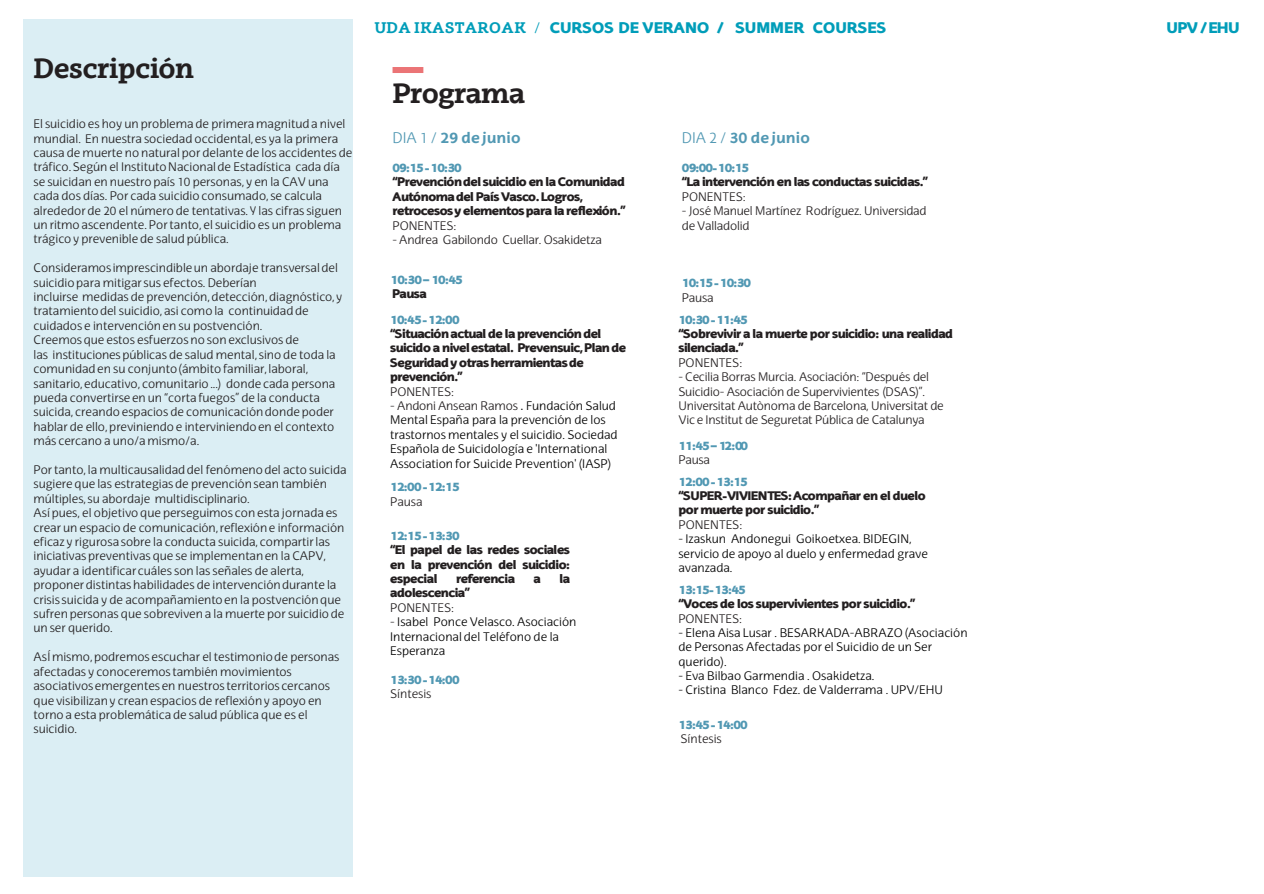
<style>
.page{position:relative;width:1264px;height:894px;background:#fff}
.page>*{position:absolute;margin:0;border:0;box-sizing:border-box;transform-origin:0 0}
.t1{font:700 27px "EHU Serif";letter-spacing:-.025em;color:#231f20}
.t2{font:900 15px "EHU Sans";letter-spacing:-.005em;color:#009db9}
.t3{font:700 15px "EHU Sans";color:#5198b3}
.t4{font:300 12px/14.4px "EHU Sans";letter-spacing:-.005em;color:#231f20}
.t5{font:900 12px/14.4px "EHU Sans";letter-spacing:-.045em;color:#231f20}
.t6{font:300 12px/14.4px "EHU Sans";letter-spacing:-.005em;color:#000}
.t7{font:900 12px/14.4px "EHU Sans";letter-spacing:-.07em;color:#5198b3}
.s1{font-family:"EHU Serif";font-weight:700}
.s2{font-weight:300}
.s3{color:#5198b3}
.s4{color:#231f20}
.s5{font-family:"Calibri";font-weight:400}
.s6{font-weight:300;color:#231f20}
</style>
<div class="page">
<div style="left:392px;top:67px;width:31px;height:6px;background:#eb7476"></div>
<div style="left:23px;top:19px;width:329px;height:857px;background:#dbeef4"></div>
<p class="t1" style="left:33px;top:51px;width:162px">Descripción</p>
<p class="t4" style="left:33px;top:116px;width:320px">El suicidio es hoy un problema de primera magnitud a nivel mundial. En nuestra sociedad occidental, es ya la primera causa de muerte no natural por delante de los accidentes de tráfico. Según el Instituto Nacional de Estadística cada día se suicidan en nuestro país 10 personas, y en la CAV una cada dos días. Por cada suicidio consumado, se calcula alrededor de 20 el número de tentativas. Y las cifras siguen un ritmo ascendente. Por tanto, el suicidio es un problema trágico y prevenible de salud pública.</p>
<p class="t4" style="left:33px;top:260px;width:310px">Consideramos imprescindible un abordaje transversal del suicidio para mitigar sus efectos. Deberían<br>incluirse medidas de prevención, detección, diagnóstico, y tratamiento del suicidio, asi como la continuidad de cuidados e intervención en su postvención.</p>
<p class="t4" style="left:33px;top:332px;width:304px">Creemos que estos esfuerzos no son exclusivos de<br>las instituciones públicas de salud mental, sino de toda la comunidad en su conjunto (ámbito familiar, laboral, sanitario, educativo, comunitario ...) donde cada persona pueda convertirse en un “corta fuegos” de la conducta suicida, creando espacios de comunicación donde poder hablar de ello, previniendo e interviniendo en el contexto más cercano a uno/a mismo/a.</p>
<p class="t4" style="left:33px;top:462px;width:314px">Por tanto, la multicausalidaddel fenómeno del acto suicida sugiere que las estrategias de prevención sean también múltiples, su abordaje multidisciplinario.</p>
<p class="t4" style="left:33px;top:505px;width:312px">Así pues, el objetivo que perseguimos con esta jornada es crear un espacio de comunicación, reflexión e información eficaz y rigurosa sobre la conducta suicida, compartir las iniciativas preventivas que se implementan en la CAPV, ayudar a identificar cuáles son las señales de alerta, proponer distintas habilidades de intervención durante la crisis suicida y de acompañamiento en la postvenciónque sufren personas que sobreviven a la muerte por suicidio de un ser querido.</p>
<p class="t4" style="left:33px;top:649px;width:307px">AsÍ mismo, podremos escuchar el testimonio de personas afectadas y conoceremos también movimientos asociativos emergentes en nuestros territorios cercanos que visibilizan y crean espacios de reflexión y apoyo en torno a esta problemática de salud pública que es el suicidio.</p>
<p class="t2" style="left:374px;top:18px;width:513px"><span class="s1">UDA IKASTAROAK</span> <span class="s2">/</span> CURSOS DE VERANO / SUMMER COURSES</p>
<p class="t1" style="left:392px;top:76px;width:134px">Programa</p>
<p class="t3" style="left:392px;top:128px;width:129px"><span class="s2">DIA 1 /</span> 29 dejunio</p>
<p class="t5" style="left:392px;top:160px;width:234px"><span class="s3">09:15 -10:30<br></span>“Prevención del suicidio en la Comunidad<br>Autónoma del País Vasco. Logros, retrocesos y elementos para la reflexión.”<br><span class="s2">PONENTES:</span></p>
<p class="t4" style="left:392px;top:232px;width:211px">- Andrea Gabilondo Cuellar. Osakidetza</p>
<p class="t7" style="left:390px;top:272px;width:74px">10:30 – 10:45<br><span class="s4">Pausa</span></p>
<p class="t7" style="left:390px;top:311px;width:71px">10:45-12:00</p>
<p class="t5" style="left:390px;top:326px;width:237px">“Situación actual de la prevención del suicido a nivel estatal. Prevensuic, Plan de Seguridad y otras herramientas de prevención.”</p>
<p class="t4" style="left:390px;top:384px;width:65px">PONENTES:</p>
<p class="t6" style="left:390px;top:398px;width:229px"><span class="s4">- Andoni Ansean Ramos</span> <span class="s5">.</span> Fundación Salud Mental España para la prevención de los trastornos mentales y el suicidio. Sociedad Española de Suicidología e 'International Association for Suicide Prevention' (IASP)</p>
<p class="t7" style="left:390px;top:479px;width:71px">12:00 -12:15</p>
<p class="t4" style="left:390px;top:494px;width:34px">Pausa</p>
<p class="t7" style="left:390px;top:527px;width:71px">12:15-13:30</p>
<p class="t5" style="left:390px;top:542px;width:181px;text-align:justify">“El papel de las redes sociales en la prevención del suicidio: especial</p>
<p class="t5" style="left:456px;top:571px;width:61px">referencia</p>
<p class="t5" style="left:533px;top:571px;width:9px">a</p>
<p class="t5" style="left:559px;top:571px;width:12px">la</p>
<p class="t5" style="left:390px;top:585px;width:81px">adolescencia”</p>
<p class="t4" style="left:390px;top:600px;width:65px">PONENTES:</p>
<p class="t6" style="left:390px;top:614px;width:188px"><span class="s4">-</span> Isabel Ponce Velasco. Asociación<br>Internacional del Teléfono de la<br>Esperanza</p>
<p class="t7" style="left:390px;top:671px;width:71px">13:30 -14:00</p>
<p class="t4" style="left:390px;top:686px;width:43px">Síntesis</p>
<p class="t3" style="left:681px;top:128px;width:129px"><span class="s2">DIA 2 /</span> 30 dejunio</p>
<p class="t5" style="left:681px;top:160px;width:248px"><span class="s3">09:00-10:15<br></span>“La intervención en las conductas suicidas.”<br><span class="s2">PONENTES:</span></p>
<p class="t4" style="left:681px;top:204px;width:246px">- José Manuel Martínez Rodríguez. Universidad de Valladolid</p>
<p class="t7" style="left:681px;top:275px;width:71px">10:15-10:30<br><span class="s6">Pausa</span></p>
<p class="t5" style="left:678px;top:311px;width:276px"><span class="s3">10:30-11:45<br></span>“Sobrevivir a la muerte por suicidio: una realidad silenciada.”<br><span class="s2">PONENTES:</span></p>
<p class="t4" style="left:678px;top:369px;width:267px">- Cecilia Borras Murcia. Asociación: “Después del Suicidio- Asociación de Supervivientes (DSAS)”.<br>Universitat Autònoma de Barcelona, Universitat de Vic e Institut de Seguretat Pública de Catalunya</p>
<p class="t7" style="left:678px;top:437px;width:71px">11:45 – 12 :00<br><span class="s6">Pausa</span></p>
<p class="t5" style="left:678px;top:473px;width:248px"><span class="s3">12:00-13:15<br></span>“SUPER-VIVIENTES: Acompañar en el duelo por muerte por suicidio.”<br><span class="s2">PONENTES:</span></p>
<p class="t6" style="left:678px;top:531px;width:251px">- Izaskun Andonegui Goikoetxea. BIDEGIN, servicio de apoyo al duelo y enfermedad grave avanzada.</p>
<p class="t5" style="left:678px;top:581px;width:238px"><span class="s3">13:15-13:45<br></span>“Voces de los supervivientes por suicidio.”<br><span class="s2">PONENTES:</span></p>
<p class="t6" style="left:678px;top:625px;width:290px">- Elena Aisa Lusar . BESARKADA-ABRAZO (Asociación de Personas Afectadas por el Suicidio de un Ser querido).</p>
<p class="t6" style="left:678px;top:668px;width:197px">- Eva Bilbao Garmendia . Osakidetza.</p>
<p class="t6" style="left:678px;top:682px;width:266px">- Cristina Blanco Fdez. de Valderrama . UPV/EHU</p>
<p class="t7" style="left:678px;top:716px;width:71px">13:45-14:00</p>
<p class="t4" style="left:680px;top:731px;width:43px">Síntesis</p>
<p class="t2" style="left:1166px;top:18px;width:75px">UPV /EHU</p>
</div>
